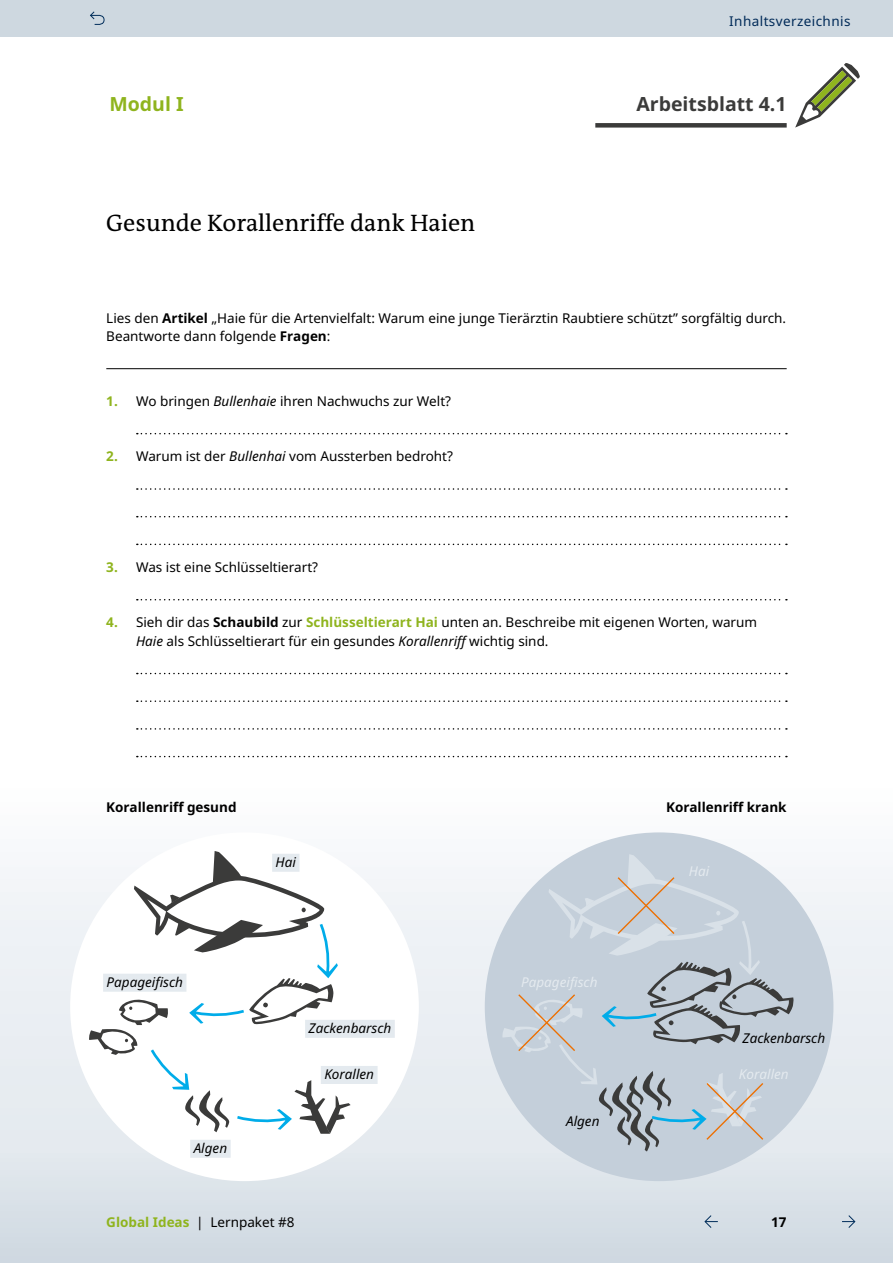
<style>
.page{position:relative;width:893px;height:1263px;background:#fff}
.page>*{position:absolute;margin:0;border:0;box-sizing:border-box;transform-origin:0 0}
.t1{font:24px "DW The Antiqua B W5 Plain";color:#000}
.t2{font:700 19.5px "Noto Sans";color:#3b3b3a}
.t3{font:700 19.5px "Noto Sans";color:#8fb41e}
.t4{font:13.5px/18.5px "Noto Sans";color:#000}
.t5{font:italic 13.5px "Noto Sans";color:#000}
.t6{font:700 13.5px "Noto Sans";color:#000}
.t7{font:italic 13.5px "Noto Sans";color:#e4eaef}
.t8{font:13.5px "Noto Sans";letter-spacing:.03em;color:#002a58}
.s1{font-weight:700}
.s2{font-weight:700;color:#8fb41e}
.s3{font-style:italic}
</style>
<div class="page">
<div style="left:0;top:784px;width:893px;height:479px;background:linear-gradient(to bottom,#fdfdfe,#d6dee6)"></div>
<div style="left:595px;top:123px;width:192px;height:5px;background:#3b3b3a"></div>
<svg style="left:795px;top:63px;width:65px;height:65px"></svg>
<div style="left:70px;top:832px;width:349px;height:349px;background:#fff;border-radius:50%"></div>
<div style="left:485px;top:832px;width:348px;height:349px;background:#c4cfda;border-radius:50%"></div>
<hr style="left:106px;top:368px;width:681px;height:1px;background:#000">
<svg style="left:137px;top:433px;width:650px;height:1px"></svg>
<svg style="left:137px;top:488px;width:650px;height:2px"></svg>
<svg style="left:137px;top:516px;width:650px;height:1px"></svg>
<svg style="left:137px;top:544px;width:650px;height:1px"></svg>
<svg style="left:137px;top:599px;width:650px;height:1px"></svg>
<svg style="left:137px;top:673px;width:650px;height:1px"></svg>
<svg style="left:137px;top:700px;width:650px;height:2px"></svg>
<svg style="left:137px;top:728px;width:650px;height:2px"></svg>
<svg style="left:137px;top:756px;width:650px;height:1px"></svg>
<div style="left:305px;top:1020px;width:90px;height:18px;background:#e4eaef"></div>
<div style="left:190px;top:1140px;width:41px;height:18px;background:#e4eaef"></div>
<div style="left:321px;top:1066px;width:57px;height:18px;background:#e4eaef"></div>
<svg style="left:89px;top:851px;width:262px;height:283px"></svg>
<svg style="left:502px;top:854px;width:292px;height:297px"></svg>
<div style="left:0;top:0;width:893px;height:37px;background:#ced8e0"></div>
<svg style="left:90px;top:11px;width:15px;height:14px"></svg>
<svg style="left:842px;top:1214px;width:14px;height:14px"></svg>
<svg style="left:704px;top:1214px;width:14px;height:14px"></svg>
<p class="t8" style="left:729px;top:12px;width:123px">Inhaltsverzeichnis</p>
<h2 class="t3" style="left:109px;top:90px;width:76px">Modul I</h2>
<h2 class="t2" style="left:636px;top:90px;width:152px">Arbeitsblatt 4.1</h2>
<h1 class="t1" style="left:106px;top:207px;width:370px">Gesunde Korallenriffe dank Haien</h1>
<p class="t4" style="left:106px;top:309px;width:681px">Lies den <span class="s1">Artikel</span> „Haie für die Artenvielfalt: Warum eine junge Tierärztin Raubtiere schützt” sorgfältig durch.<br>Beantworte dann folgende <span class="s1">Fragen</span>:</p>
<p class="t4" style="left:106px;top:392px;width:346px"><span class="s2">1.</span> Wo bringen <span class="s3">Bullenhaie</span> ihren Nachwuchs zur Welt?</p>
<p class="t4" style="left:106px;top:447px;width:348px"><span class="s2">2.</span> Warum ist der <span class="s3">Bullenhai</span> vom Aussterben bedroht?</p>
<p class="t4" style="left:106px;top:558px;width:213px"><span class="s2">3.</span> Was ist eine Schlüsseltierart?</p>
<p class="t4" style="left:136px;top:613px;width:623px;text-indent:-30px"><span class="s2">4.</span> Sieh dir das <span class="s1">Schaubild</span> zur <span class="s2">Schlüsseltierart Hai</span> unten an. Beschreibe mit eigenen Worten, warum<br><span class="s3">Haie</span> als Schlüsseltierart für ein gesundes <span class="s3">Korallenriff</span> wichtig sind.</p>
<p class="t6" style="left:106px;top:797px;width:132px">Korallenriff gesund</p>
<p class="t6" style="left:666px;top:797px;width:122px">Korallenriff krank</p>
<p class="t5" style="left:276px;top:853px;width:22px">Hai</p>
<p class="t5" style="left:107px;top:973px;width:78px">Papageifisch</p>
<p class="t7" style="left:521px;top:973px;width:78px">Papageifisch</p>
<p class="t5" style="left:309px;top:1019px;width:84px">Zackenbarsch</p>
<p class="t7" style="left:689px;top:862px;width:22px">Hai</p>
<p class="t5" style="left:743px;top:1028px;width:84px">Zackenbarsch</p>
<p class="t5" style="left:324px;top:1065px;width:51px">Korallen</p>
<p class="t7" style="left:739px;top:1065px;width:51px">Korallen</p>
<p class="t5" style="left:194px;top:1139px;width:35px">Algen</p>
<p class="t5" style="left:566px;top:1111px;width:35px">Algen</p>
<p class="t4" style="left:106px;top:1213px;width:190px"><span class="s2">Global Ideas</span> | Lernpaket #8</p>
<p class="t6" style="left:771px;top:1212px;width:17px">17</p>
</div>
